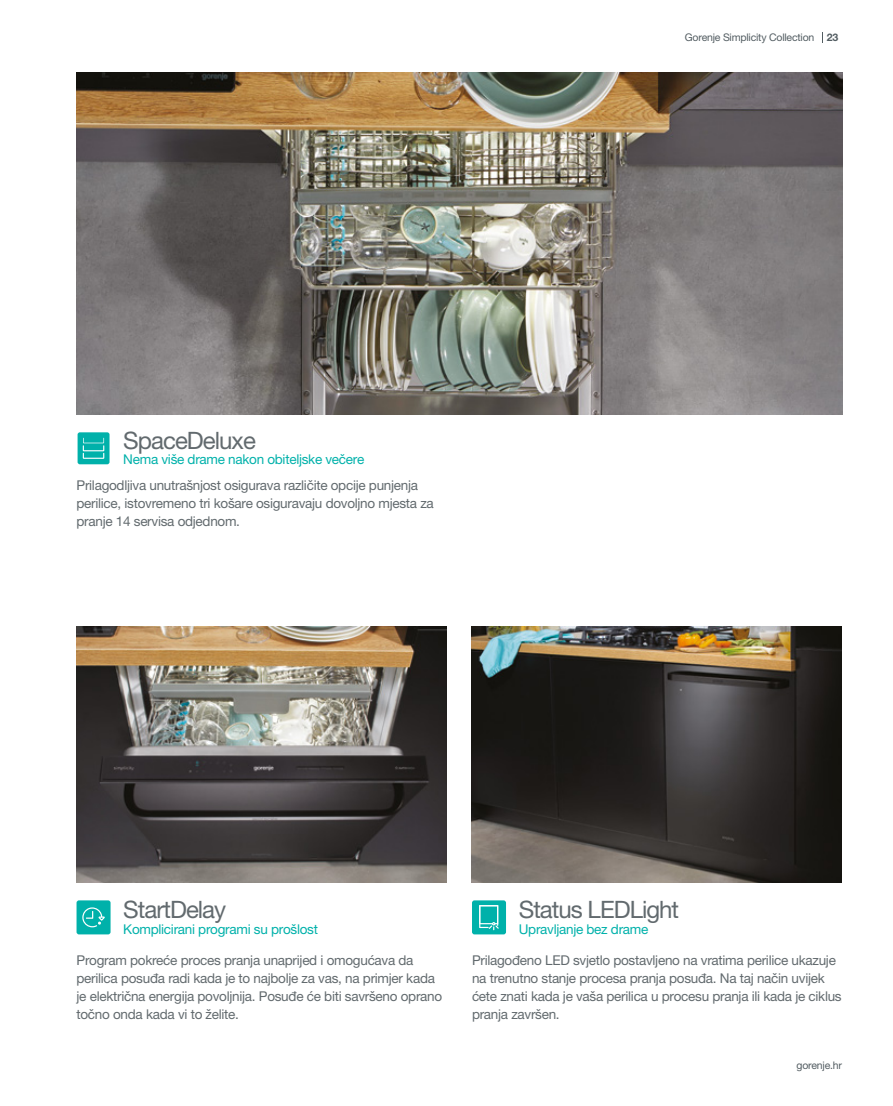
<style>
.page{position:relative;width:893px;height:1106px;background:#fff}
.page>*{position:absolute;margin:0;border:0;box-sizing:border-box;transform-origin:0 0}
.t1{font:24px "Helvetica Neue LT Pro";letter-spacing:-.04em;color:#626a6e}
.t2{font:13.5px/18px "Helvetica Neue LT Pro";letter-spacing:-.02em;color:#626a6e}
.t3{font:13.5px "Helvetica Neue LT Pro";letter-spacing:-.02em;color:#00b1aa}
.t4{font:10.5px "Helvetica Neue LT Pro";letter-spacing:-.02em;color:#535d62}
.s1{font-weight:700}
</style>
<div class="page">
<div style="left:78px;top:432px;width:32px;height:32px;background:#00b1aa;border-radius:2px"></div>
<svg style="left:83px;top:438px;width:21px;height:21px"></svg>
<img style="left:77px;top:72px;width:765px;height:342px">
<div style="left:77px;top:900px;width:34px;height:34px;background:#00b1aa;border-radius:2px"></div>
<svg style="left:82px;top:907px;width:23px;height:20px"></svg>
<img style="left:77px;top:627px;width:369px;height:255px">
<div style="left:472px;top:900px;width:34px;height:34px;background:#00b1aa;border-radius:2px"></div>
<svg style="left:479px;top:905px;width:20px;height:25px"></svg>
<img style="left:471px;top:627px;width:370px;height:255px">
<p class="t4" style="left:685px;top:31px;width:155px">Gorenje Simplicity Collection <span class="s1">23</span></p>
<h1 class="t1" style="left:123px;top:426px;width:134px">SpaceDeluxe</h1>
<p class="t3" style="left:123px;top:451px;width:243px">Nema više drame nakon obiteljske večere</p>
<p class="t2" style="left:77px;top:476px;width:359px">Prilagodljiva unutrašnjost osigurava različite opcije punjenja perilice, istovremeno tri košare osiguravaju dovoljno mjesta za pranje 14 servisa odjednom.</p>
<h1 class="t1" style="left:123px;top:894px;width:104px">StartDelay</h1>
<p class="t3" style="left:123px;top:921px;width:196px">Komplicirani programi su prošlost</p>
<p class="t2" style="left:77px;top:951px;width:367px">Program pokreće proces pranja unaprijed i omogućava da perilica posuđa radi kada je to najbolje za vas, na primjer kada je električna energija povoljnija. Posuđe će biti savršeno oprano točno onda kada vi to želite.</p>
<h1 class="t1" style="left:519px;top:894px;width:162px">Status LEDLight</h1>
<p class="t3" style="left:519px;top:921px;width:131px">Upravljanje bez drame</p>
<p class="t2" style="left:472px;top:951px;width:371px">Prilagođeno LED svjetlo postavljeno na vratima perilice ukazuje na trenutno stanje procesa pranja posuđa. Na taj način uvijek ćete znati kada je vaša perilica u procesu pranja ili kada je ciklus pranja završen.</p>
<p class="t4" style="left:797px;top:1058px;width:47px">gorenje.hr</p>
</div>
